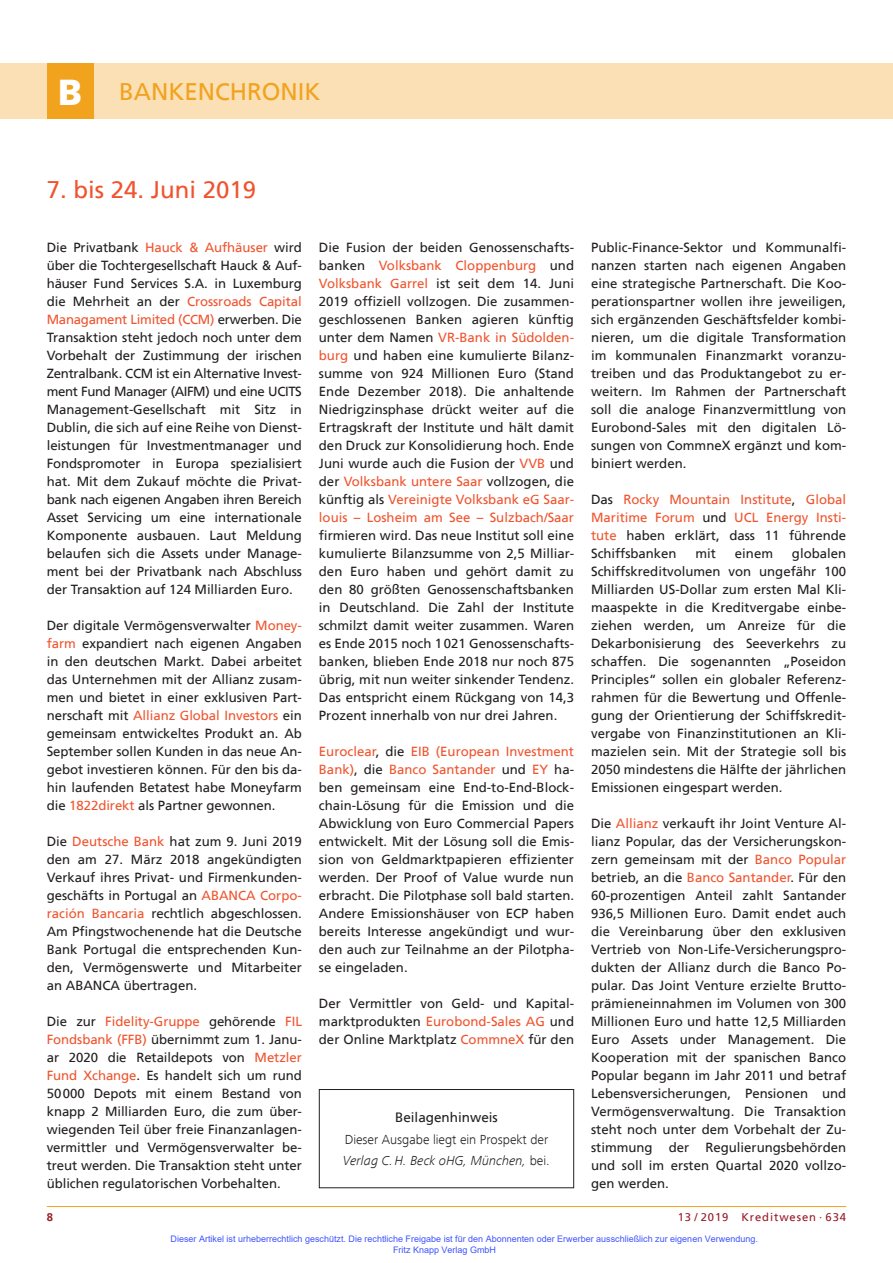
<style>
.page{position:relative;width:893px;height:1263px;background:#fff}
.page>*{position:absolute;margin:0;border:0;box-sizing:border-box;transform-origin:0 0}
.t1{font:24px "Frutiger";color:#f0542e}
.t2{font:24px "Frutiger";color:#f1a31e}
.t3{font:300 13.5px/21.5px "Frutiger Next Com";color:#231f20}
.t4{font:13.5px "Frutiger";color:#231f20}
.t5{font:13.2px/18px "Frutiger";color:#231f20;text-align:justify}
.t6{font:13.2px/18px "Frutiger";color:#f0542e;text-align:justify}
.t7{font:11.25px "Frutiger";letter-spacing:.08em;color:#981a26}
.t8{font:700 11.25px "Frutiger";color:#981a26}
.t9{font:9px/10.8px "Arial";color:#4054ff}
.s1{font-weight:900;font-size:36px;color:#fff}
.s2{color:#f0542e}
.s3{font-style:italic}
.s4{color:#231f20}
</style>
<div class="page">
<div style="left:0;top:64px;width:893px;height:55px;background:#fbdfb5"></div>
<hr style="left:47px;top:1206px;width:799px;height:1px;background:#f1a31e">
<div style="left:47px;top:64px;width:47px;height:55px;background:#f1a31e"></div>
<div style="left:319px;top:1089px;width:255px;height:99px;border:1px solid #231f20"></div>
<h1 class="t2" style="left:58px;top:81px;width:264px"><span class="s1">B</span> BANKENCHRONIK</h1>
<h1 class="t1" style="left:47px;top:179px;width:211px">7. bis 24. Juni 2019</h1>
<p class="t5" style="left:47px;top:239px;width:257px">Die Privatbank <span class="s2">Hauck &amp; Aufhäuser</span> wird über die Tochtergesellschaft Hauck &amp; Auf&shy;häuser Fund Services S.A. in Luxemburg die Mehrheit an der <span class="s2">Crossroads Capital Managament Limited (CCM)</span> erwerben. Die Transaktion steht jedoch noch unter dem Vorbehalt der Zustimmung der irischen Zentralbank. CCM ist ein Alternative Invest&shy;ment Fund Manager (AIFM) und eine UCITS Management-Gesellschaft mit Sitz in Dublin, die sich auf eine Reihe von Dienst&shy;leistungen für Investmentmanager und Fondspromoter in Europa spezialisiert hat. Mit dem Zukauf möchte die Privat&shy;bank nach eigenen Angaben ihren Bereich Asset Servicing um eine internationale Komponente ausbauen. Laut Meldung belaufen sich die Assets under Manage&shy;ment bei der Privatbank nach Abschluss der Transaktion auf 124 Milliarden Euro.</p>
<p class="t5" style="left:47px;top:617px;width:257px">Der digitale Vermögensverwalter <span class="s2">Money&shy;farm</span> expandiert nach eigenen Angaben in den deutschen Markt. Dabei arbeitet das Unternehmen mit der Allianz zusam&shy;men und bietet in einer exklusiven Part&shy;nerschaft mit <span class="s2">Allianz Global Investors</span> ein gemeinsam entwickeltes Produkt an. Ab September sollen Kunden in das neue An&shy;gebot investieren können. Für den bis da&shy;hin laufenden Betatest habe Moneyfarm die <span class="s2">1822direkt</span> als Partner gewonnen.</p>
<p class="t5" style="left:47px;top:833px;width:257px">Die <span class="s2">Deutsche Bank</span> hat zum 9. Juni 2019 den am 27. März 2018 angekündigten Verkauf ihres Privat- und Firmenkunden&shy;geschäfts in Portugal an <span class="s2">ABANCA Corpo&shy;ración Bancaria</span> rechtlich abgeschlossen.<br>Am Pfingstwochenende hat die Deutsche Bank Portugal die entsprechenden Kun&shy;den, Vermögenswerte und Mitarbeiter an ABANCA übertragen.</p>
<p class="t5" style="left:47px;top:1013px;width:257px">Die zur <span class="s2">Fidelity-Gruppe</span> gehörende <span class="s2">FIL Fondsbank (FFB)</span> übernimmt zum 1. Janu&shy;ar 2020 die Retaildepots von <span class="s2">Metzler Fund Xchange</span>. Es handelt sich um rund 50000 Depots mit einem Bestand von knapp 2 Milliarden Euro, die zum über&shy;wiegenden Teil über freie Finanzanlagen&shy;vermittler und Vermögensverwalter be&shy;treut werden. Die Transaktion steht unter üblichen regulatorischen Vorbehalten.</p>
<p class="t5" style="left:319px;top:239px;width:257px">Die Fusion der beiden Genossenschafts&shy;banken <span class="s2">Volksbank Cloppenburg</span> und <span class="s2">Volksbank Garrel</span> ist seit dem 14. Juni 2019 offiziell vollzogen. Die zusammen&shy;geschlossenen Banken agieren künftig unter dem Namen <span class="s2">VR-Bank in Südolden&shy;burg</span> und haben eine kumulierte Bilanz&shy;summe von 924 Millionen Euro (Stand Ende Dezember 2018). Die anhaltende Niedrigzinsphase drückt weiter auf die Ertragskraft der Institute und hält damit den Druck zur Konsolidierung hoch. Ende Juni wurde auch die Fusion der <span class="s2">VVB</span> und der <span class="s2">Volksbank untere Saar</span> vollzogen, die künftig als <span class="s2">Vereinigte Volksbank eG Saar&shy;louis – Losheim am See – Sulzbach/Saar</span></p>
<p class="t5" style="left:319px;top:527px;width:257px">firmieren wird. Das neue Institut soll eine kumulierte Bilanzsumme von 2,5 Milliar&shy;den Euro haben und gehört damit zu den 80 größten Genossenschaftsbanken in Deutschland. Die Zahl der Institute schmilzt damit weiter zusammen. Waren es Ende 2015 noch 1021 Genossenschafts&shy;banken, blieben Ende 2018 nur noch 875 übrig, mit nun weiter sinkender Tendenz.<br>Das entspricht einem Rückgang von 14,3<br>Prozent innerhalb von nur drei Jahren.</p>
<p class="t5" style="left:319px;top:743px;width:257px"><span class="s2">Euroclear</span>, die <span class="s2">EIB (European Investment Bank)</span>, die <span class="s2">Banco Santander</span> und <span class="s2">EY</span> ha&shy;ben gemeinsam eine End-to-End-Block&shy;chain-Lösung für die Emission und die Abwicklung von Euro Commercial Papers entwickelt. Mit der Lösung soll die Emis&shy;sion von Geldmarktpapieren effizienter werden. Der Proof of Value wurde nun erbracht. Die Pilotphase soll bald starten.<br>Andere Emissionshäuser von ECP haben bereits Interesse angekündigt und wur&shy;den auch zur Teilnahme an der Pilotpha&shy;se eingeladen.</p>
<p class="t5" style="left:319px;top:995px;width:257px">Der Vermittler von Geld- und Kapital&shy;marktprodukten <span class="s2">Eurobond-Sales AG</span> und der Online Marktplatz <span class="s2">CommneX</span> für den</p>
<p class="t4" style="left:395px;top:1111px;width:104px">Beilagenhinweis</p>
<p class="t3" style="left:343px;top:1128px;width:208px">Dieser Ausgabe liegt ein Prospekt der<br><span class="s3">Verlag C. H. Beck oHG, München,</span> bei.</p>
<p class="t5" style="left:591px;top:239px;width:257px">Public-Finance-Sektor und Kommunalfi&shy;nanzen starten nach eigenen Angaben eine strategische Partnerschaft. Die Koo&shy;perationspartner wollen ihre jeweiligen, sich ergänzenden Geschäftsfelder kombi&shy;nieren, um die digitale Transformation im kommunalen Finanzmarkt voranzu&shy;treiben und das Produktangebot zu er&shy;weitern. Im Rahmen der Partnerschaft soll die analoge Finanzvermittlung von Eurobond-Sales mit den digitalen Lö&shy;sungen von CommneX ergänzt und kom&shy;biniert werden.</p>
<p class="t6" style="left:591px;top:491px;width:257px"><span class="s4">Das</span> Rocky Mountain Institute<span class="s4">,</span> Global Maritime Forum <span class="s4">und</span> UCL Energy Insti&shy;tute <span class="s4">haben erklärt, dass 11 führende Schiffsbanken</span></p>
<p class="t5" style="left:591px;top:545px;width:257px;text-indent:201px">globalen Schiffskreditvolumen von ungefähr 100<br>Milliarden US-Dollar zum ersten Mal Kli&shy;maaspekte in die Kreditvergabe einbe&shy;ziehen werden, um Anreize für die Dekarbonisierung des Seeverkehrs zu schaffen. Die sogenannten „Poseidon Principles“ sollen ein globaler Referenz&shy;rahmen für die Bewertung und Offenle&shy;gung der Orientierung der Schiffskredit&shy;vergabe von Finanzinstitutionen an Kli&shy;mazielen sein. Mit der Strategie soll bis 2050 mindestens die Hälfte der jährlichen Emissionen eingespart werden.</p>
<p class="t5" style="left:591px;top:815px;width:257px">Die <span class="s2">Allianz</span> verkauft ihr Joint Venture Al&shy;lianz Popular, das der Versicherungskon&shy;zern gemeinsam mit der <span class="s2">Banco Popular </span>betrieb, an die <span class="s2">Banco Santander</span>. Für den 60-prozentigen Anteil zahlt Santander 936,5 Millionen Euro. Damit endet auch die Vereinbarung über den exklusiven Vertrieb von Non-Life-Versicherungspro&shy;dukten der Allianz durch die Banco Po&shy;pular. Das Joint Venture erzielte Brutto&shy;prämieneinnahmen im Volumen von 300<br>Millionen Euro und hatte 12,5 Milliarden Euro Assets under Management. Die Koopera tion mit der spanischen Banco Popular begann im Jahr 2011 und betraf Lebensversicherungen, Pensionen und Vermögensverwaltung. Die Transaktion steht noch unter dem Vorbehalt der Zu&shy;stimmung der Regulierungsbehörden und soll im ersten Quartal 2020 vollzo&shy;gen werden.</p>
<p class="t5" style="left:695px;top:545px;width:22px">mit</p>
<p class="t5" style="left:735px;top:545px;width:40px">einem</p>
<p class="t8" style="left:47px;top:1211px;width:8px">8</p>
<p class="t7" style="left:678px;top:1211px;width:170px">13 / 2019 Kreditwesen · 634</p>
<p class="t9" style="left:393px;top:1233px;width:366px;text-indent:-223px">Dieser Artikel ist urheberrechtlich geschützt. Die rechtliche Freigabe ist für den Abonnenten oder Erwerber ausschließlich zur eigenen Verwendung.<br>Fritz Knapp Verlag GmbH</p>
</div>
